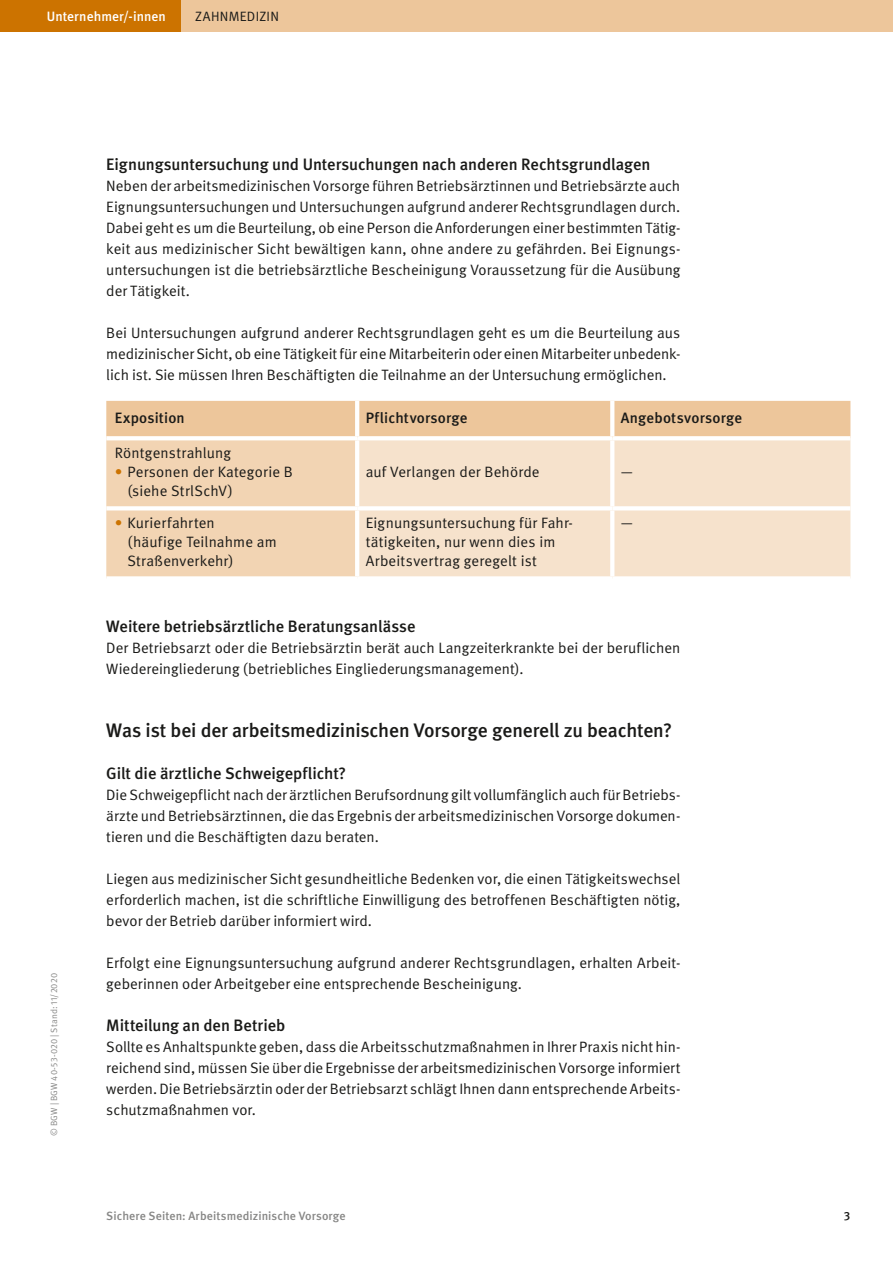
<style>
.page{position:relative;width:893px;height:1263px;background:#fff}
.page>*{position:absolute;margin:0;border:0;box-sizing:border-box;transform-origin:0 0}
.t1{font:500 19.5px "DGUV Meta";letter-spacing:-.01em;color:#1a1a18}
.t2{font:500 16.5px "DGUV Meta";letter-spacing:-.005em;color:#1a1a18}
.t3{font:15px/21px "DGUV Meta";letter-spacing:.005em;color:#1a1a18;text-align:justify}
.t4{font:500 15px "DGUV Meta";letter-spacing:.015em;color:#1a1a18}
.t5{font:500 13.5px "DGUV Meta";letter-spacing:.005em;color:#fff}
.t6{font:13.5px "DGUV Meta";letter-spacing:.025em;color:#1a1a18}
.t7{font:500 12px "DGUV Meta";letter-spacing:.01em;color:#878786}
.t8{font:500 12px "DGUV Meta";color:#1a1a18}
.t9{font:9px "DGUV Meta";letter-spacing:.025em;color:#878786}
.s1{color:#cc7300}
</style>
<div class="page">
<div style="left:180px;top:0;width:713px;height:32px;background:#edc69b"></div>
<div style="left:0;top:0;width:180px;height:32px;background:#cc7300"></div>
<svg style="left:106px;top:401px;width:744px;height:175px;background:#efcea8"></svg>
<div style="left:359px;top:440px;width:491px;height:136px;background:#f6e2cc"></div>
<hr style="left:355px;top:401px;width:4px;height:35px;background:#fff">
<svg style="left:610px;top:401px;width:4px;height:35px"></svg>
<hr style="left:355px;top:440px;width:4px;height:66px;background:#fff">
<hr style="left:355px;top:510px;width:4px;height:66px;background:#fff">
<svg style="left:106px;top:436px;width:251px;height:4px"></svg>
<svg style="left:357px;top:436px;width:255px;height:4px"></svg>
<svg style="left:612px;top:436px;width:238px;height:4px"></svg>
<hr style="left:610px;top:440px;width:4px;height:66px;background:#fff">
<hr style="left:610px;top:510px;width:4px;height:66px;background:#fff">
<svg style="left:106px;top:506px;width:251px;height:4px"></svg>
<svg style="left:357px;top:506px;width:255px;height:4px"></svg>
<svg style="left:612px;top:506px;width:238px;height:4px"></svg>
<p class="t5" style="left:47px;top:8px;width:121px">Unternehmer/-innen</p>
<p class="t6" style="left:195px;top:8px;width:85px">ZAHNMEDIZIN</p>
<p class="t2" style="left:106px;top:155px;width:546px">Eignungsuntersuchung und Untersuchungen nach anderen Rechtsgrundlagen</p>
<p class="t3" style="left:106px;top:175px;width:576px">Neben der arbeitsmedizinischen Vorsorge führen Betriebsärztinnen und Betriebsärzte auch Eignungsuntersuchungen und Untersuchungen aufgrund anderer Rechtsgrundlagen durch.<br>Dabei geht es um die Beurteilung, ob eine Person die Anforderungen einer bestimmten Tätig&shy;keit aus medizinischer Sicht bewältigen kann, ohne andere zu gefährden. Bei Eignungs&shy;untersuchungen ist die betriebsärztliche Bescheinigung Voraussetzung für die Ausübung der Tätigkeit.</p>
<p class="t3" style="left:106px;top:322px;width:576px">Bei Untersuchungen aufgrund anderer Rechtsgrundlagen geht es um die Beurteilung aus medizinischer Sicht, ob eine Tätigkeit für eine Mitarbeiterin oder einen Mitarbeiter unbedenk&shy;lich ist. Sie müssen Ihren Beschäftigten die Teilnahme an der Untersuchung ermöglichen.</p>
<p class="t4" style="left:115px;top:409px;width:71px">Exposition</p>
<p class="t4" style="left:366px;top:409px;width:103px">Pflichtvorsorge</p>
<p class="t4" style="left:621px;top:409px;width:123px">Angebotsvorsorge</p>
<p class="t3" style="left:115px;top:443px;width:118px">Röntgenstrahlung</p>
<p class="t3" style="left:128px;top:463px;width:167px;line-height:18.8px;text-indent:-13px"><span class="s1">•</span> Personen der Kategorie B (siehe StrlSchV)</p>
<p class="t3" style="left:366px;top:461px;width:175px">auf Verlangen der Behörde</p>
<p class="t3" style="left:621px;top:461px;width:14px">—</p>
<p class="t3" style="left:128px;top:514px;width:151px;line-height:18.8px;text-align:left;text-indent:-13px"><span class="s1">•</span> Kurierfahrten<br>(häufige Teilnahme am<br>Straßenverkehr)</p>
<p class="t3" style="left:366px;top:514px;width:209px;line-height:18.8px;text-align:left">Eignungsuntersuchung für Fahr&shy;tätigkeiten, nur wenn dies im<br>Arbeitsvertrag geregelt ist</p>
<p class="t3" style="left:621px;top:513px;width:14px">—</p>
<p class="t9" style="left:49px;top:1136px;width:164px;rotate:-90deg">© BGW | BGW 40-53-020 | Stand: 11/2020</p>
<p class="t2" style="left:106px;top:617px;width:311px">Weitere betriebsärztliche Beratungsanlässe</p>
<p class="t3" style="left:106px;top:637px;width:575px">Der Betriebsarzt oder die Betriebsärztin berät auch Langzeiterkrankte bei der beruflichen<br>Wiedereingliederung (betriebliches Eingliederungsmanagement).</p>
<h1 class="t1" style="left:106px;top:719px;width:567px">Was ist bei der arbeitsmedizinischen Vorsorge generell zu beachten?</h1>
<p class="t2" style="left:106px;top:764px;width:241px">Gilt die ärztliche Schweigepflicht?</p>
<p class="t3" style="left:106px;top:784px;width:576px">Die Schweigepflicht nach der ärztlichen Berufsordnung gilt vollumfänglich auch für Betriebs&shy;ärzte und Betriebsärztinnen, die das Ergebnis der arbeitsmedizinischen Vorsorge dokumen&shy;tieren und die Beschäftigten dazu beraten.</p>
<p class="t3" style="left:106px;top:868px;width:576px">Liegen aus medizinischer Sicht gesundheitliche Bedenken vor, die einen Tätigkeitswechsel erforderlich machen, ist die schriftliche Einwilligung des betroffenen Beschäftigten nötig, bevor der Betrieb darüber informiert wird.</p>
<p class="t3" style="left:106px;top:952px;width:576px">Erfolgt eine Eignungsuntersuchung aufgrund anderer Rechtsgrundlagen, erhalten Arbeit&shy;geberinnen oder Arbeitgeber eine entsprechende Bescheinigung.</p>
<p class="t2" style="left:106px;top:1016px;width:181px">Mitteilung an den Betrieb</p>
<p class="t3" style="left:106px;top:1036px;width:576px">Sollte es Anhaltspunkte geben, dass die Arbeitsschutzmaßnahmen in Ihrer Praxis nicht hin&shy;reichend sind, müssen Sie über die Ergebnisse der arbeitsmedizinischen Vorsorge informiert werden. Die Betriebsärztin oder der Betriebsarzt schlägt Ihnen dann entsprechende Arbeits&shy;schutzmaßnahmen vor.</p>
<p class="t7" style="left:106px;top:1209px;width:241px">Sichere Seiten: Arbeitsmedizinische Vorsorge</p>
<p class="t8" style="left:844px;top:1209px;width:8px">3</p>
</div>
